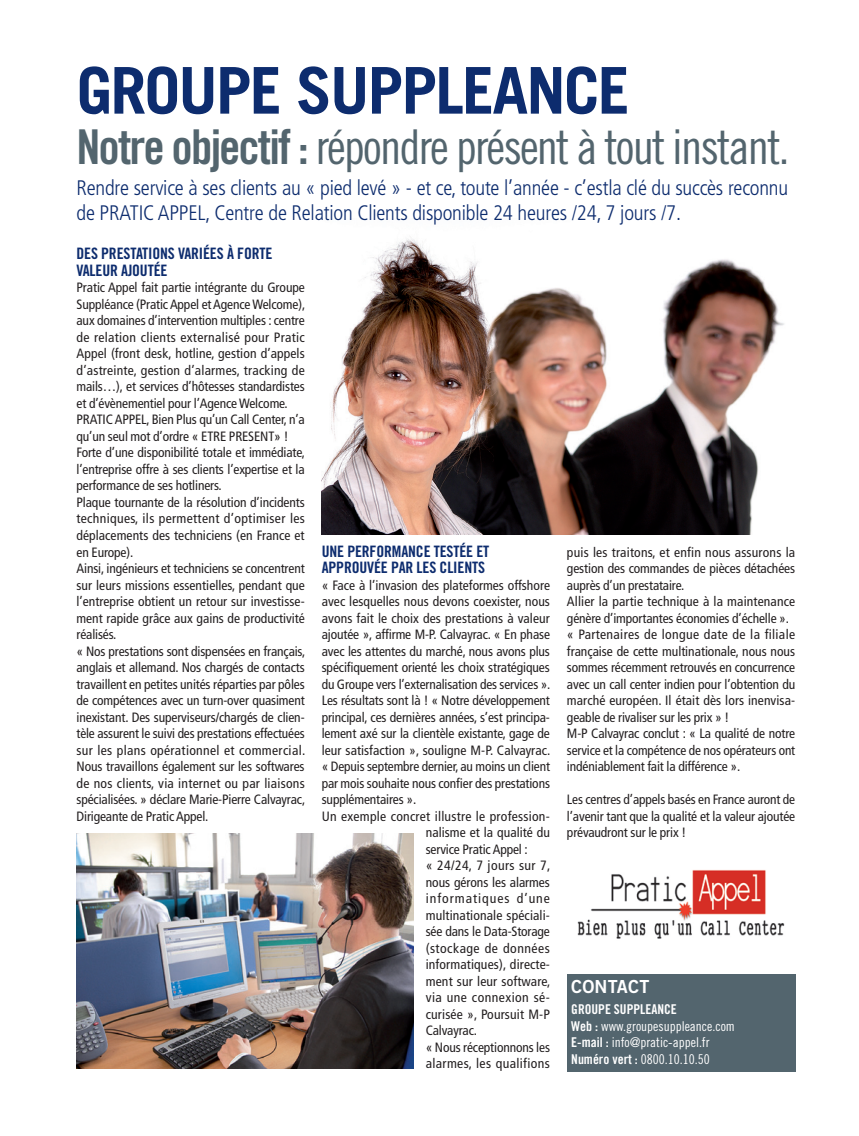
<style>
.page{position:relative;width:859px;height:1136px;background:#fff}
.page>*{position:absolute;margin:0;border:0;box-sizing:border-box;transform-origin:0 0}
.Titre1{font:700 64.5px "Trade Gothic";letter-spacing:-.03em;color:#0d2c6e}
.Titre_2{font:48px "Trade Gothic Cond Eighteen";letter-spacing:-.04em;color:#53656e}
.Chapo{font:300 condensed 21px/25.2px "Frutiger";letter-spacing:-.01em;color:#0d2c6e}
.Adresse{font:18px "Trade Gothic Bold Two";letter-spacing:.01em;color:#fff}
.Intertitre{font:15.75px/16.5px "Trade Gothic Bold Cond Twenty";letter-spacing:-.01em;color:#0d2c6e}
.Texte_Express{font:condensed 13.5px/16.5px "Frutiger";letter-spacing:-.01em;color:#231f20;text-align:justify}
.Adresse-2{font:13.5px "Trade Gothic Cond Eighteen";color:#fff}
.Texte_Express-2{font:condensed 13.5px/16.5px "Frutiger";letter-spacing:.01em;color:#231f20}
.Adresse-3{font:13.5px "Trade Gothic Bold Cond Twenty";color:#fff}
.s1{font-family:"Trade Gothic Bold Cond Twenty"}
</style>
<div class="page">
<div style="left:567px;top:974px;width:228px;height:97px;background:#53656e"></div>
<img style="left:77px;top:833px;width:336px;height:234px">
<img style="left:322px;top:239px;width:462px;height:295px">
<img style="left:577px;top:870px;width:208px;height:69px">
<p class="Titre1" style="left:77px;top:51px;width:555px">GROUPE SUPPLEANCE</p>
<p class="Titre_2" style="left:77px;top:118px;width:714px"><span class="s1">Notre objectif :</span> répondre présent à tout instant.</p>
<p class="Chapo" style="left:77px;top:175px;width:713px">Rendre service à ses clients au « pied levé » - et ce, toute l’année - c’estla clé du succès reconnu de PRATIC APPEL, Centre de Relation Clients disponible 24 heures /24, 7 jours /7.</p>
<p class="Intertitre" style="left:77px;top:245px;width:197px">DES PRESTATIONS VARIÉES À FORTE<br>VALEUR AJOUTÉE</p>
<p class="Texte_Express" style="left:77px;top:279px;width:230px">Pratic Appel fait partie intégrante du Groupe Suppléance (Pratic Appel et Agence Welcome), aux domaines d’intervention multiples : centre de relation clients externalisé pour Pratic Appel (front desk, hotline, gestion d’appels d’astreinte, gestion d’alarmes, tracking de mails…), et services d’hôtesses standardistes et d’évènementiel pour l’Agence Welcome.</p>
<p class="Texte_Express" style="left:77px;top:411px;width:230px">PRATIC APPEL, Bien Plus qu’un Call Center, n’a qu’un seul mot d’ordre « ETRE PRESENT» !</p>
<p class="Texte_Express" style="left:77px;top:444px;width:230px">Forte d’une disponibilité totale et immédiate, l’entreprise offre à ses clients l’expertise et la performance de ses hotliners.</p>
<p class="Texte_Express" style="left:77px;top:494px;width:230px">Plaque tournante de la résolution d’incidents techniques, ils permettent d’optimiser les déplacements des techniciens (en France et en Europe).</p>
<p class="Texte_Express" style="left:77px;top:560px;width:230px">Ainsi, ingénieurs et techniciens se concentrent sur leurs missions essentielles, pendant que l’entreprise obtient un retour sur investisse&shy;ment rapide grâce aux gains de productivité réalisés.</p>
<p class="Texte_Express" style="left:77px;top:642px;width:230px">« Nos prestations sont dispensées en français, anglais et allemand. Nos chargés de contacts travaillent en petites unités réparties par pôles de compétences avec un turn-over quasiment inexistant. Des superviseurs/chargés de clien&shy;tèle assurent le suivi des prestations effectuées sur les plans opérationnel et commercial.<br>Nous travaillons également sur les softwares de nos clients, via internet ou par liaisons spécialisées. » déclare Marie-Pierre Calvayrac, Dirigeante de Pratic Appel.</p>
<p class="Intertitre" style="left:322px;top:542px;width:169px">UNE PERFORMANCE TESTÉE ET<br>APPROUVÉE PAR LES CLIENTS</p>
<p class="Texte_Express" style="left:322px;top:576px;width:230px">« Face à l’invasion des plateformes offshore avec lesquelles nous devons coexister, nous avons fait le choix des prestations à valeur ajoutée », affirme M-P. Calvayrac. « En phase avec les attentes du marché, nous avons plus spécifiquement orienté les choix stratégiques du Groupe vers l’externalisation des services ».</p>
<p class="Texte_Express" style="left:322px;top:692px;width:230px">Les résultats sont là ! « Notre développement principal, ces dernières années, s’est principa&shy;lement axé sur la clientèle existante, gage de leur satisfaction », souligne M-P. Calvayrac. « Depuis septembre dernier, au moins un client par mois souhaite nous confier des prestations supplémentaires ».</p>
<p class="Texte_Express" style="left:426px;top:807px;width:126px;text-indent:-104px">Un exemple concret illustre le profession&shy;nalisme et la qualité du service Pratic Appel :</p>
<p class="Texte_Express" style="left:426px;top:857px;width:126px">« 24/24, 7 jours sur 7, nous gérons les alarmes informatiques d’une multinationale spéciali&shy;sée dans le Data-Storage (stockage de données informatiques), directe&shy;ment sur leur software, via une connexion sé&shy;curisée », Poursuit M-P Calvayrac.</p>
<p class="Texte_Express" style="left:426px;top:1038px;width:126px">« Nous réceptionnons les alarmes, les qualifions</p>
<p class="Texte_Express" style="left:567px;top:543px;width:230px">puis les traitons, et enfin nous assurons la gestion des commandes de pièces détachées auprès d’un prestataire.</p>
<p class="Texte_Express-2" style="left:567px;top:593px;width:230px">Allier la partie technique à la maintenance génère d’importantes économies d’échelle ».</p>
<p class="Texte_Express" style="left:567px;top:626px;width:230px">« Partenaires de longue date de la filiale française de cette multinationale, nous nous sommes récemment retrouvés en concurrence avec un call center indien pour l’obtention du marché européen. Il était dès lors inenvisa&shy;geable de rivaliser sur les prix » !</p>
<p class="Texte_Express" style="left:567px;top:725px;width:230px">M-P Calvayrac conclut : « La qualité de notre service et la compétence de nos opérateurs ont indéniablement fait la différence ».</p>
<p class="Texte_Express" style="left:567px;top:791px;width:230px">Les centres d’appels basés en France auront de l’avenir tant que la qualité et la valeur ajoutée prévaudront sur le prix !</p>
<p class="Adresse" style="left:571px;top:975px;width:80px">CONTACT</p>
<p class="Adresse-3" style="left:571px;top:1000px;width:107px">GROUPE SUPPLEANCE</p>
<p class="Adresse-2" style="left:571px;top:1017px;width:165px"><span class="s1">Web :</span> www.groupesuppleance.com</p>
<p class="Adresse-2" style="left:571px;top:1034px;width:140px"><span class="s1">E-mail :</span> info@pratic-appel.fr</p>
<p class="Adresse-2" style="left:571px;top:1050px;width:140px"><span class="s1">Numéro vert :</span> 0800.10.10.50</p>
</div>
